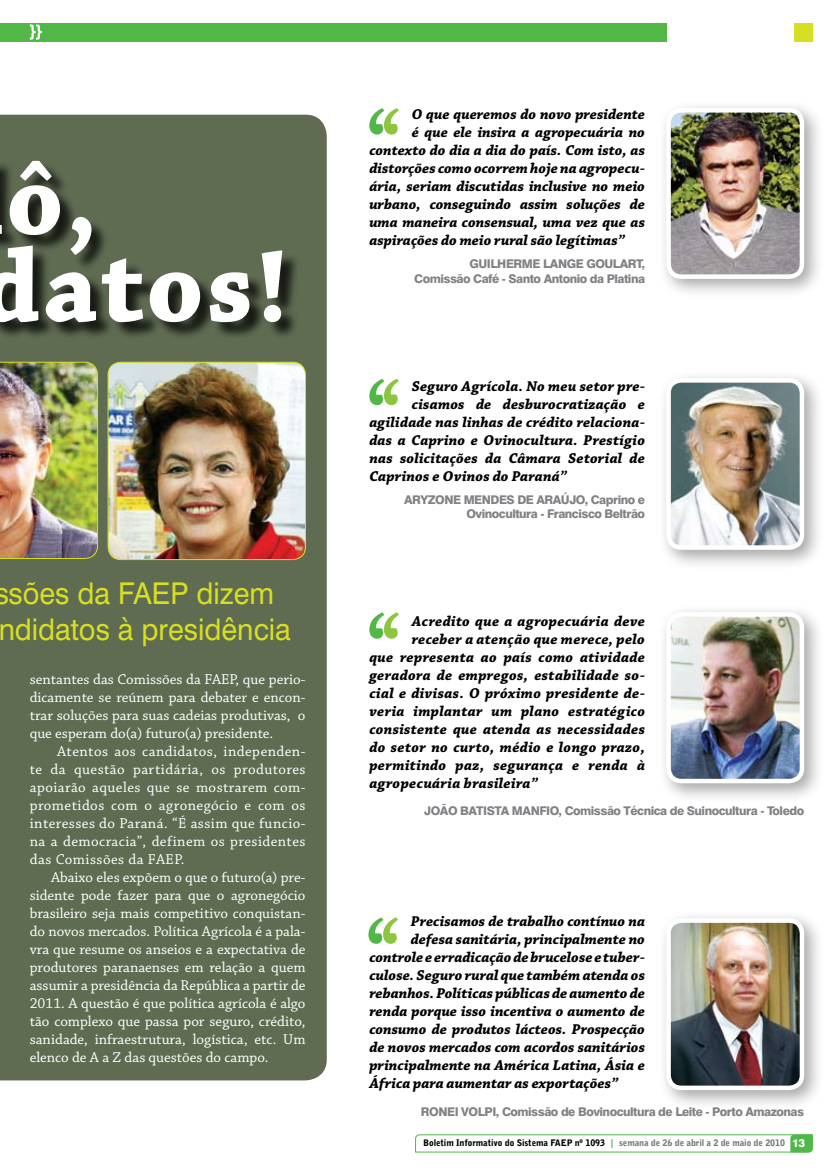
<style>
.page{position:relative;width:834px;height:1174px;background:#fff}
.page>*{position:absolute;margin:0;border:0;box-sizing:border-box;transform-origin:0 0}
.t1{font:700 108px/87px "Chaparral Pro";color:#fff;scale:.96 1}
.t2{font:30px/36px "Swiss 721 BT";color:#d7df23;scale:.96 1}
.t3{font:italic 700 15px "Chaparral Pro";letter-spacing:.005em;color:#000}
.t4{font:15px/18px "Chaparral Pro";color:#fff;text-align:justify}
.t5{font:800 12px/14.4px "Swiss 721 BT";letter-spacing:-.04em;color:#808285;text-align:right}
.t6{font:900 9px "Bell Gothic BT";letter-spacing:-.01em;color:#000}
.s1{font-family:"Bell Centennial BT Bold Listing";font-weight:400;color:#51b848}
.s2{color:#77787b}
.s3{font-family:"Swiss 721 BT";font-weight:800;font-size:11.25px;color:#fff}
</style>
<div class="page">
<svg style="left:415px;top:1134px;width:398px;height:18px"></svg>
<div style="left:0;top:115px;width:327px;height:965px;background:#5f6c52"></div>
<div style="left:0;top:23px;width:666px;height:18px;background:#51b848"></div>
<div style="left:794px;top:23px;width:18px;height:18px;background:#d7df23"></div>
<svg style="left:30px;top:24px;width:12px;height:16px"></svg>
<img style="left:108px;top:405px;width:197px;height:154px">
<div style="left:108px;top:362px;width:198px;height:198px;border:1px solid #d7df23;border-radius:13px"></div>
<img style="left:0;top:405px;width:98px;height:154px">
<div style="left:0;top:161px;width:478px;height:244px;background:#000;opacity:.75"></div>
<div style="left:657px;top:99px;width:173px;height:208px;background:#000;opacity:.35"></div>
<img style="left:668px;top:110px;width:133px;height:167px">
<div style="left:666px;top:108px;width:138px;height:171px;border:4px solid #fff;border-radius:13px"></div>
<svg style="left:368px;top:917px;width:30px;height:26px"></svg>
<svg style="left:369px;top:108px;width:30px;height:27px"></svg>
<svg style="left:369px;top:378px;width:30px;height:27px"></svg>
<div style="left:657px;top:369px;width:173px;height:208px;background:#000;opacity:.35"></div>
<img style="left:668px;top:380px;width:133px;height:167px">
<div style="left:666px;top:378px;width:138px;height:172px;border:4px solid #fff;border-radius:13px"></div>
<div style="left:657px;top:603px;width:173px;height:208px;background:#000;opacity:.35"></div>
<img style="left:668px;top:614px;width:133px;height:167px">
<div style="left:666px;top:612px;width:138px;height:171px;border:4px solid #fff;border-radius:13px"></div>
<svg style="left:369px;top:612px;width:30px;height:27px"></svg>
<div style="left:657px;top:909px;width:173px;height:208px;background:#000;opacity:.35"></div>
<img style="left:668px;top:920px;width:133px;height:167px">
<div style="left:666px;top:918px;width:138px;height:172px;border:4px solid #fff;border-radius:13px"></div>
<h1 class="t1" style="left:-19px;top:160px;width:322px">ô, datos!</h1>
<h2 class="t2" style="left:-6px;top:575px;width:310px">ssões da FAEP dizem ndidatos à presidência</h2>
<p class="t4" style="left:30px;top:671px;width:277px">sentantes das Comissões da FAEP, que perio&shy;dicamente se reúnem para debater e encon&shy;trar soluções para suas cadeias produtivas, o que esperam do(a) futuro(a) presidente.</p>
<p class="t4" style="left:30px;top:743px;width:277px;text-indent:27px">Atentos aos candidatos, independen&shy;te da questão partidária, os produtores apoiarão aqueles que se mostrarem com&shy;prometidos com o agronegócio e com os interesses do Paraná. “É assim que funcio&shy;na a democracia”, definem os presidentes das Comissões da FAEP.</p>
<p class="t4" style="left:30px;top:869px;width:277px;text-indent:21px">Abaixo eles expõem o que o futuro(a) pre&shy;sidente pode fazer para que o agronegócio brasileiro seja mais competitivo conquistan&shy;do novos mercados. Política Agrícola é a pala&shy;vra que resume os anseios e a expectativa de produtores paranaenses em relação a quem assumir a presidência da República a partir de 2011. A questão é que política agrícola é algo tão complexo que passa por seguro, crédito, sanidade, infraestrutura, logística, etc. Um elenco de A a Z das questões do campo.</p>
<p class="t3" style="left:411px;top:106px;width:235px">O que queremos do novo presidente</p>
<p class="t3" style="left:411px;top:124px;width:235px">é que ele insira a agropecuária no</p>
<p class="t3" style="left:369px;top:142px;width:277px">contexto do dia a dia do país. Com isto, as</p>
<p class="t3" style="left:369px;top:160px;width:277px">distorções como ocorrem hoje na agropecu-</p>
<p class="t3" style="left:369px;top:178px;width:277px">ária, seriam discutidas inclusive no meio</p>
<p class="t3" style="left:369px;top:196px;width:277px">urbano, conseguindo assim soluções de</p>
<p class="t3" style="left:369px;top:214px;width:277px">uma maneira consensual, uma vez que as</p>
<p class="t3" style="left:369px;top:232px;width:257px">aspirações do meio rural são legítimas”</p>
<p class="t5" style="left:469px;top:256px;width:82px">Guilherme Lan</p>
<p class="t5" style="left:414px;top:256px;width:232px">ge Goulart,<br>Comissão Café - Santo Antonio da Platina</p>
<p class="t3" style="left:411px;top:377px;width:235px">Seguro Agrícola. No meu setor pre-</p>
<p class="t3" style="left:411px;top:395px;width:235px">cisamos de desburocratização e</p>
<p class="t3" style="left:369px;top:413px;width:277px">agilidade nas linhas de crédito relaciona-</p>
<p class="t3" style="left:369px;top:431px;width:277px">das a Caprino e Ovinocultura. Prestígio</p>
<p class="t3" style="left:369px;top:449px;width:277px">nas solicitações da Câmara Setorial de</p>
<p class="t3" style="left:369px;top:467px;width:199px">Caprinos e Ovinos do Paraná”</p>
<p class="t5" style="left:404px;top:492px;width:242px">Aryzone Mendes de Araújo, Caprino e<br>Ovinocultura - Francisco Beltrão</p>
<p class="t3" style="left:411px;top:612px;width:235px">Acredito que a agropecuária deve</p>
<p class="t3" style="left:411px;top:630px;width:235px">receber a atenção que merece, pelo</p>
<p class="t3" style="left:369px;top:648px;width:277px">que representa ao país como atividade</p>
<p class="t3" style="left:369px;top:666px;width:277px">geradora de empregos, estabilidade so-</p>
<p class="t3" style="left:369px;top:684px;width:277px">cial e divisas. O próximo presidente de-</p>
<p class="t3" style="left:369px;top:702px;width:277px">veria implantar um plano estratégico</p>
<p class="t3" style="left:369px;top:720px;width:277px">consistente que atenda as necessidades</p>
<p class="t3" style="left:369px;top:738px;width:277px">do setor no curto, médio e longo prazo,</p>
<p class="t3" style="left:369px;top:756px;width:277px">permitindo paz, segurança e renda à</p>
<p class="t3" style="left:369px;top:774px;width:170px">agropecuária brasileira”</p>
<p class="t5" style="left:424px;top:803px;width:98px">João Batista Manf</p>
<p class="t5" style="left:546px;top:803px;width:259px">io, Comissão Técnica de Suinocultura - Toledo</p>
<p class="t3" style="left:411px;top:912px;width:236px">Precisamos de trabalho contínuo na</p>
<p class="t3" style="left:411px;top:930px;width:236px">defesa sanitária, principalmente no</p>
<p class="t3" style="left:369px;top:948px;width:277px">controle e erradicação de brucelose e tuber-</p>
<p class="t3" style="left:369px;top:966px;width:277px">culose. Seguro rural que também atenda os</p>
<p class="t3" style="left:369px;top:984px;width:277px">rebanhos. Políticas públicas de aumento de</p>
<p class="t3" style="left:369px;top:1002px;width:277px">renda porque isso incentiva o aumento de</p>
<p class="t3" style="left:369px;top:1020px;width:277px">consumo de produtos lácteos. Prospecção</p>
<p class="t3" style="left:369px;top:1038px;width:277px">de novos mercados com acordos sanitários</p>
<p class="t3" style="left:369px;top:1056px;width:277px">principalmente na América Latina, Ásia e</p>
<p class="t3" style="left:369px;top:1074px;width:250px">África para aumentar as exportações”</p>
<p class="t5" style="left:421px;top:1104px;width:384px">Ronei Volpi, Comissão de Bovinocultura de Leite - Porto Amazonas</p>
<p class="t6" style="left:423px;top:1137px;width:383px">Boletim Informativo do Sistema FAEP nº 1093 <span class="s1">|</span> <span class="s2">semana de 26 de abril a 2 de maio de 2010</span> <span class="s3">13</span></p>
</div>
